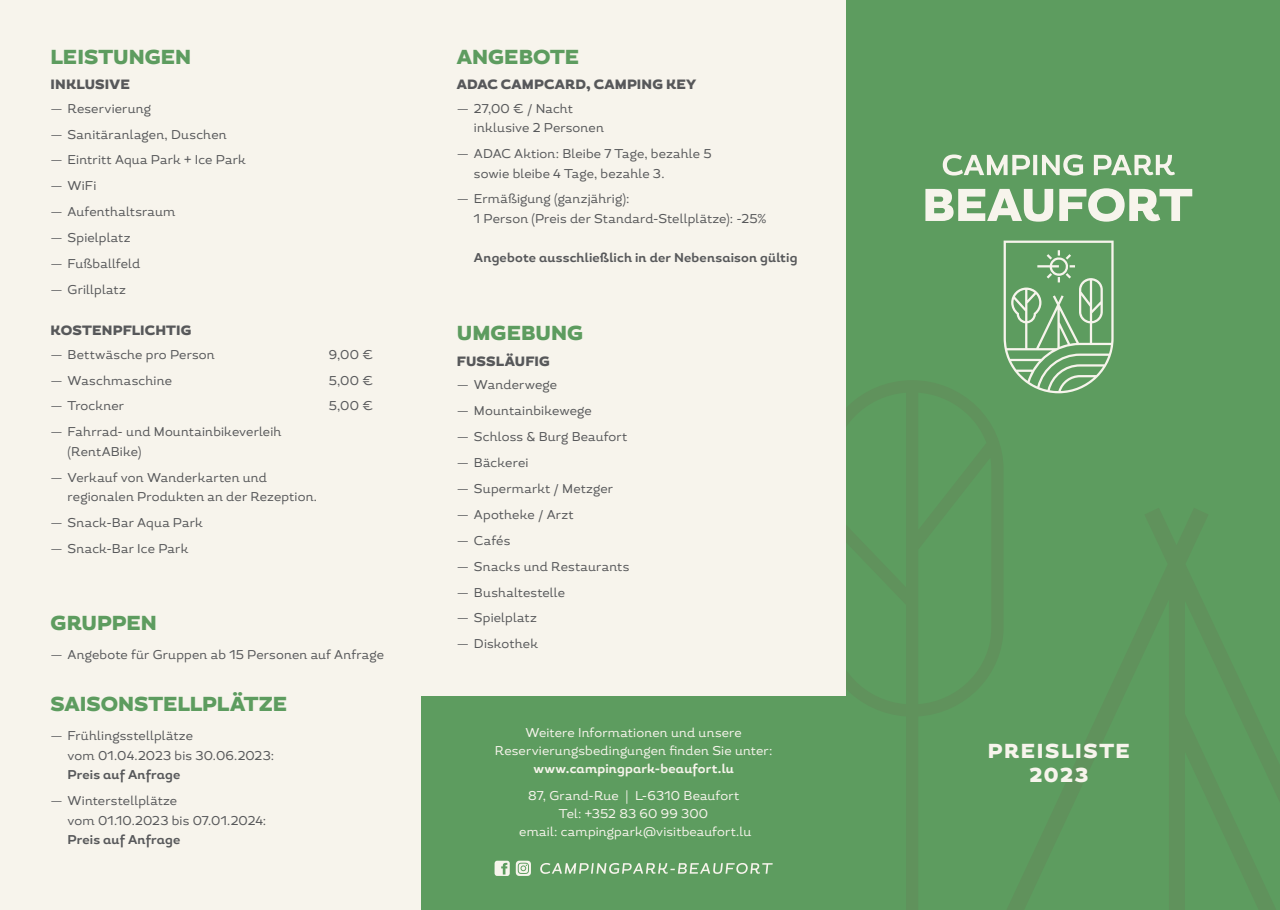
<style>
.page{position:relative;width:1280px;height:910px;background:#f7f4ec}
.page>*{position:absolute;margin:0;border:0;box-sizing:border-box;transform-origin:0 0}
.t1{font:900 20.25px "Magallanes";color:#5d9c5f}
.t2{font:900 20.25px/24.3px "Magallanes";letter-spacing:.08em;color:#f7f4ec;text-align:center}
.t3{font:900 13.5px "Magallanes";letter-spacing:.01em;color:#57585a}
.t4{font:12.75px/19.5px "Magallanes";letter-spacing:.015em;color:#57585a}
.t5{font:12.75px/18px "Magallanes";letter-spacing:.015em;color:#f7f4ec;text-align:center}
.t6{font:700 12.75px "Magallanes";letter-spacing:.015em;color:#57585a}
.t7{font:700 12.75px "Magallanes";letter-spacing:.015em;color:#f7f4ec}
</style>
<div class="page">
<div style="left:846px;top:0;width:434px;height:910px;background:#5d9c5f"></div>
<div style="left:421px;top:696px;width:426px;height:214px;background:#5d9c5f"></div>
<svg style="left:925px;top:154px;width:267px;height:239px"></svg>
<svg style="left:540px;top:863px;width:233px;height:11px"></svg>
<svg style="left:494px;top:861px;width:16px;height:15px"></svg>
<svg style="left:516px;top:861px;width:15px;height:15px"></svg>
<h1 class="t1" style="left:51px;top:44px;width:142px">LEISTUNGEN</h1>
<h1 class="t1" style="left:457px;top:44px;width:124px">ANGEBOTE</h1>
<p class="t3" style="left:51px;top:76px;width:81px">INKLUSIVE</p>
<p class="t3" style="left:457px;top:76px;width:241px">ADAC CAMPCARD, CAMPING KEY</p>
<p class="t4" style="left:51px;top:99px;width:102px">— Reservierung</p>
<p class="t4" style="left:51px;top:124px;width:178px">— Sanitäranlagen, Duschen</p>
<p class="t4" style="left:51px;top:150px;width:197px">— Eintritt Aqua Park + Ice Park</p>
<p class="t4" style="left:51px;top:176px;width:47px">— WiFi</p>
<p class="t4" style="left:51px;top:202px;width:126px">— Aufenthaltsraum</p>
<p class="t4" style="left:51px;top:228px;width:81px">— Spielplatz</p>
<p class="t4" style="left:51px;top:254px;width:91px">— Fußballfeld</p>
<p class="t4" style="left:51px;top:280px;width:77px">— Grillplatz</p>
<p class="t3" style="left:51px;top:322px;width:142px">KOSTENPFLICHTIG</p>
<p class="t4" style="left:51px;top:345px;width:166px">— Bettwäsche pro Person</p>
<p class="t4" style="left:329px;top:345px;width:46px">9,00 €</p>
<p class="t4" style="left:51px;top:370px;width:123px">— Waschmaschine</p>
<p class="t4" style="left:329px;top:370px;width:46px">5,00 €</p>
<p class="t4" style="left:51px;top:396px;width:75px">— Trockner</p>
<p class="t4" style="left:329px;top:396px;width:46px">5,00 €</p>
<p class="t4" style="left:68px;top:422px;width:215px;text-indent:-17px">— Fahrrad- und Mountainbikeverleih (RentABike)</p>
<p class="t4" style="left:68px;top:468px;width:251px;text-indent:-17px">— Verkauf von Wanderkarten und regionalen Produkten an der Rezeption.</p>
<p class="t4" style="left:51px;top:513px;width:154px">— Snack-Bar Aqua Park</p>
<p class="t4" style="left:51px;top:539px;width:139px">— Snack-Bar Ice Park</p>
<h1 class="t1" style="left:51px;top:610px;width:108px">GRUPPEN</h1>
<p class="t4" style="left:51px;top:645px;width:335px">— Angebote für Gruppen ab 15 Personen auf Anfrage</p>
<h1 class="t1" style="left:51px;top:691px;width:238px">SAISONSTELLPLÄTZE</h1>
<p class="t4" style="left:68px;top:726px;width:208px;text-indent:-17px">— Frühlingsstellplätze<br>vom 01.04.2023 bis 30.06.2023:</p>
<p class="t6" style="left:68px;top:767px;width:114px">Preis auf Anfrage</p>
<p class="t4" style="left:68px;top:791px;width:200px;text-indent:-17px">— Winterstellplätze<br>vom 01.10.2023 bis 07.01.2024:</p>
<p class="t6" style="left:68px;top:832px;width:114px">Preis auf Anfrage</p>
<p class="t4" style="left:474px;top:99px;width:132px;text-indent:-17px">— 27,00 € / Nacht inklusive 2 Personen</p>
<p class="t4" style="left:474px;top:144px;width:239px;text-indent:-17px">— ADAC Aktion: Bleibe 7 Tage, bezahle 5 sowie bleibe 4 Tage, bezahle 3.</p>
<p class="t4" style="left:474px;top:189px;width:294px;text-indent:-17px">— Ermäßigung (ganzjährig):<br>1 Person (Preis der Standard-Stellplätze): -25%</p>
<p class="t6" style="left:474px;top:249px;width:325px">Angebote ausschließlich in der Nebensaison gültig</p>
<h1 class="t1" style="left:457px;top:320px;width:128px">UMGEBUNG</h1>
<p class="t3" style="left:457px;top:353px;width:94px">FUSSLÄUFIG</p>
<p class="t4" style="left:457px;top:375px;width:102px">— Wanderwege</p>
<p class="t4" style="left:457px;top:401px;width:136px">— Mountainbikewege</p>
<p class="t4" style="left:457px;top:427px;width:172px">— Schloss &amp; Burg Beaufort</p>
<p class="t4" style="left:457px;top:453px;width:73px">— Bäckerei</p>
<p class="t4" style="left:457px;top:479px;width:158px">— Supermarkt / Metzger</p>
<p class="t4" style="left:457px;top:505px;width:118px">— Apotheke / Arzt</p>
<p class="t4" style="left:457px;top:531px;width:55px">— Cafés</p>
<p class="t4" style="left:457px;top:557px;width:174px">— Snacks und Restaurants</p>
<p class="t4" style="left:457px;top:582px;width:110px">— Bushaltestelle</p>
<p class="t4" style="left:457px;top:608px;width:81px">— Spielplatz</p>
<p class="t4" style="left:457px;top:634px;width:83px">— Diskothek</p>
<p class="t5" style="left:495px;top:724px;width:279px">Weitere Informationen und unsere<br>Reservierungsbedingungen finden Sie unter:</p>
<p class="t7" style="left:533px;top:761px;width:202px">www.campingpark-beaufort.lu</p>
<p class="t5" style="left:519px;top:786px;width:234px">87, Grand-Rue | L-6310 Beaufort<br>Tel: +352 83 60 99 300<br>email: campingpark@visitbeaufort.lu</p>
<h1 class="t2" style="left:988px;top:740px;width:143px">PREISLISTE<br>2023</h1>
</div>
